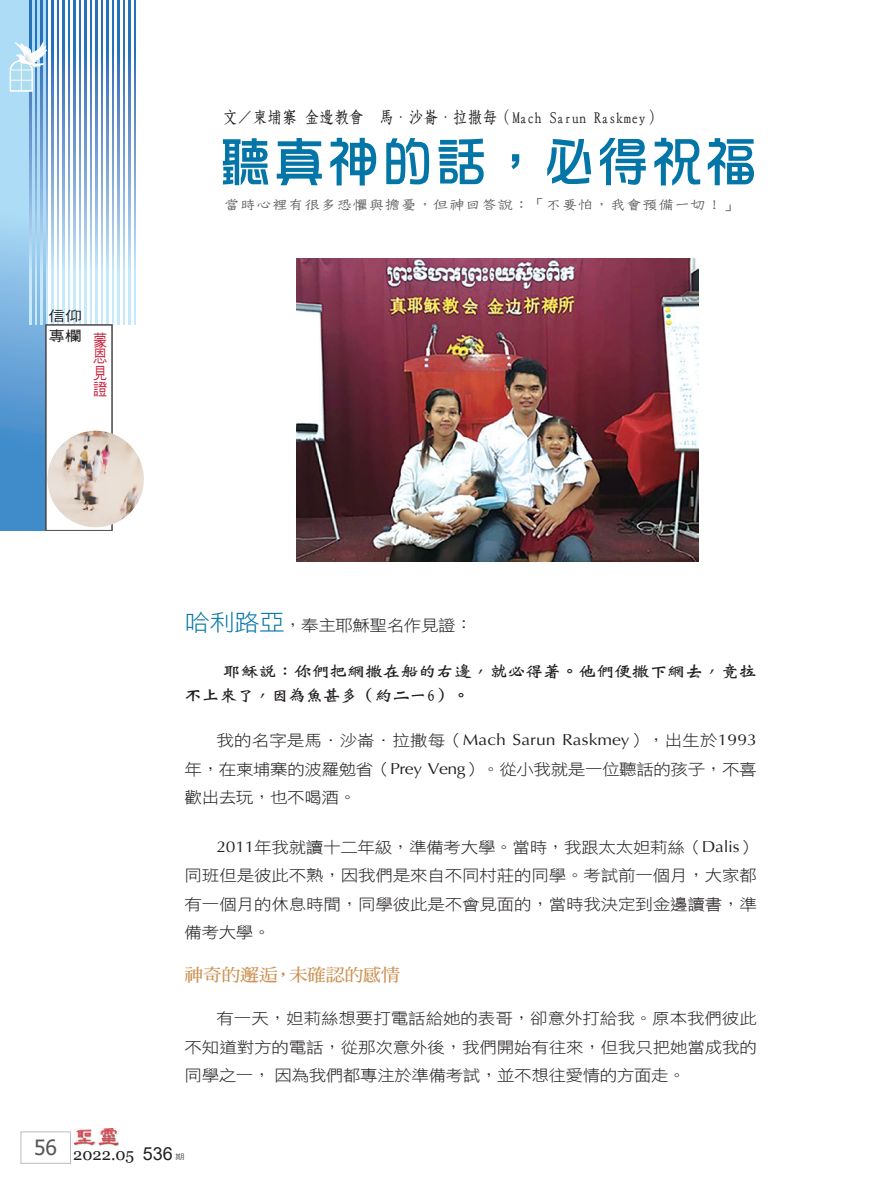
<style>
.page{position:relative;width:893px;height:1191px;background:#fff}
.page>*{position:absolute;margin:0;border:0;box-sizing:border-box;transform-origin:0 0}
.題目{font:54px "DF Hua Zong W5 WIN BF";color:#0375a7}
.中標{font:17.55px "DF Ming W7 WIN BF";letter-spacing:-.025em;color:#cd9357;scale:1.08 1}
.作者_大{font:16.5px "DF Fang Song W6 WIN BF";color:#231f20;scale:.9 1}
.t1{font:16.5px "Georgia";color:#231f20}
.t2{font:16.5px/16.5px "DF Hei W5 WIN BF";color:#c8233f;text-align:justify;scale:.85 1}
.Normal經文{font:16.2px/24px "DF Wei Bei W7 WIN BF";letter-spacing:-.01em;color:#231f20;scale:1.11 1}
.Normal-首段{font:15.75px/28.5px "DF Hei W3 WIN BF";letter-spacing:-.025em;color:#231f20;text-align:justify;scale:1.11 1}
.眉批{font:14.85px "DF Tie Xian W3 WIN BF";letter-spacing:-.025em;color:#57585a;scale:1.11 1}
.t3{font:14.1px/19.8px "DF Hei W5 WIN BF";color:#231f20;scale:1.18 1}
.t4{font:7.5px "DF Hei W5 WIN BF";color:#57585a;scale:1.25 1}
.s1{font-size:22.95px;color:#0375a7}
.s2{font-family:"Optima"}
.s3{font-family:"Arial";font-size:18px}
</style>
<div class="page">
<div style="left:21px;top:1131px;width:50px;height:32px;border:1px solid #bcbdc0"></div>
<img style="left:74px;top:1128px;width:44px;height:17px">
<svg style="left:0;top:0;width:46px;height:530px;background:#7eb6e0"></svg>
<svg style="left:30px;top:0;width:1px;height:324px"></svg>
<svg style="left:35px;top:0;width:2px;height:324px"></svg>
<svg style="left:41px;top:0;width:1px;height:324px"></svg>
<svg style="left:46px;top:0;width:2px;height:324px"></svg>
<svg style="left:52px;top:0;width:1px;height:324px"></svg>
<svg style="left:57px;top:0;width:2px;height:324px"></svg>
<svg style="left:63px;top:0;width:1px;height:324px"></svg>
<svg style="left:68px;top:0;width:2px;height:324px"></svg>
<svg style="left:74px;top:0;width:1px;height:324px"></svg>
<svg style="left:79px;top:0;width:2px;height:324px"></svg>
<svg style="left:85px;top:0;width:1px;height:324px"></svg>
<svg style="left:90px;top:0;width:2px;height:324px"></svg>
<svg style="left:96px;top:0;width:1px;height:324px"></svg>
<svg style="left:101px;top:0;width:2px;height:324px"></svg>
<svg style="left:107px;top:0;width:1px;height:324px"></svg>
<svg style="left:112px;top:0;width:2px;height:324px"></svg>
<svg style="left:118px;top:0;width:1px;height:324px"></svg>
<svg style="left:123px;top:0;width:2px;height:324px"></svg>
<svg style="left:129px;top:0;width:1px;height:324px"></svg>
<svg style="left:134px;top:0;width:2px;height:324px"></svg>
<svg style="left:10px;top:42px;width:37px;height:50px"></svg>
<div style="left:46px;top:325px;width:66px;height:205px;border:1px solid #57585a"></div>
<img style="left:47px;top:431px;width:97px;height:96px;border-radius:48px">
<img style="left:296px;top:259px;width:403px;height:302px">
<p class="作者_大" style="left:223px;top:109px;width:488px">文／柬埔寨 金邊教會 馬．沙崙．拉撒每（Mach Sarun Raskmey）</p>
<p class="題目" style="left:218px;top:135px;width:541px">聽真神的話，必得祝福</p>
<p class="t3" style="left:49px;top:306px;width:29px">信仰專欄</p>
<p class="t2" style="left:93px;top:331px;width:18px">蒙恩見證</p>
<p class="眉批" style="left:224px;top:197px;width:466px">當時心裡有很多恐懼與擔憂，但神回答說：「不要怕，我會預備一切！」</p>
<p class="Normal-首段" style="left:185px;top:611px;width:261px"><span class="s1">哈利路亞</span>，奉主耶穌聖名作見證：</p>
<p class="Normal經文" style="left:185px;top:659px;width:517px;text-indent:38px">耶穌說：你們把網撒在船的右邊，就必得著。他們便撒下網去，竟拉不上來了，因為魚甚多（約二一6）。</p>
<p class="Normal-首段" style="left:185px;top:726px;width:517px;text-indent:32px">我的名字是馬．沙崙．拉撒每（<span class="s2">Mach Sarun Raskmey</span>），出生於<span class="s2">1993</span>年，在柬埔寨的波羅勉省（<span class="s2">Prey Veng</span>）。從小我就是一位聽話的孩子，不喜歡出去玩，也不喝酒。</p>
<p class="Normal-首段" style="left:185px;top:833px;width:517px;text-indent:32px"><span class="s2">2011</span>年我就讀十二年級，準備考大學。當時，我跟太太妲莉絲（<span class="s2">Dalis</span>）同班但是彼此不熟，因我們是來自不同村莊的同學。考試前一個月，大家都有一個月的休息時間，同學彼此是不會見面的，當時我決定到金邊讀書，準備考大學。</p>
<p class="中標" style="left:185px;top:966px;width:201px">神奇的邂逅，未確認的感情</p>
<p class="Normal-首段" style="left:185px;top:1004px;width:517px;text-indent:32px">有一天，妲莉絲想要打電話給她的表哥，卻意外打給我。原本我們彼此不知道對方的電話，從那次意外後，我們開始有往來，但我只把她當成我的同學之一，因為我們都專注於準備考試，並不想往愛情的方面走。</p>
<p class="t1" style="left:34px;top:1144px;width:140px"><sup>56</sup> 2022.05 <span class="s3">536</span></p>
<p class="t4" style="left:175px;top:1152px;width:9px">期</p>
</div>
